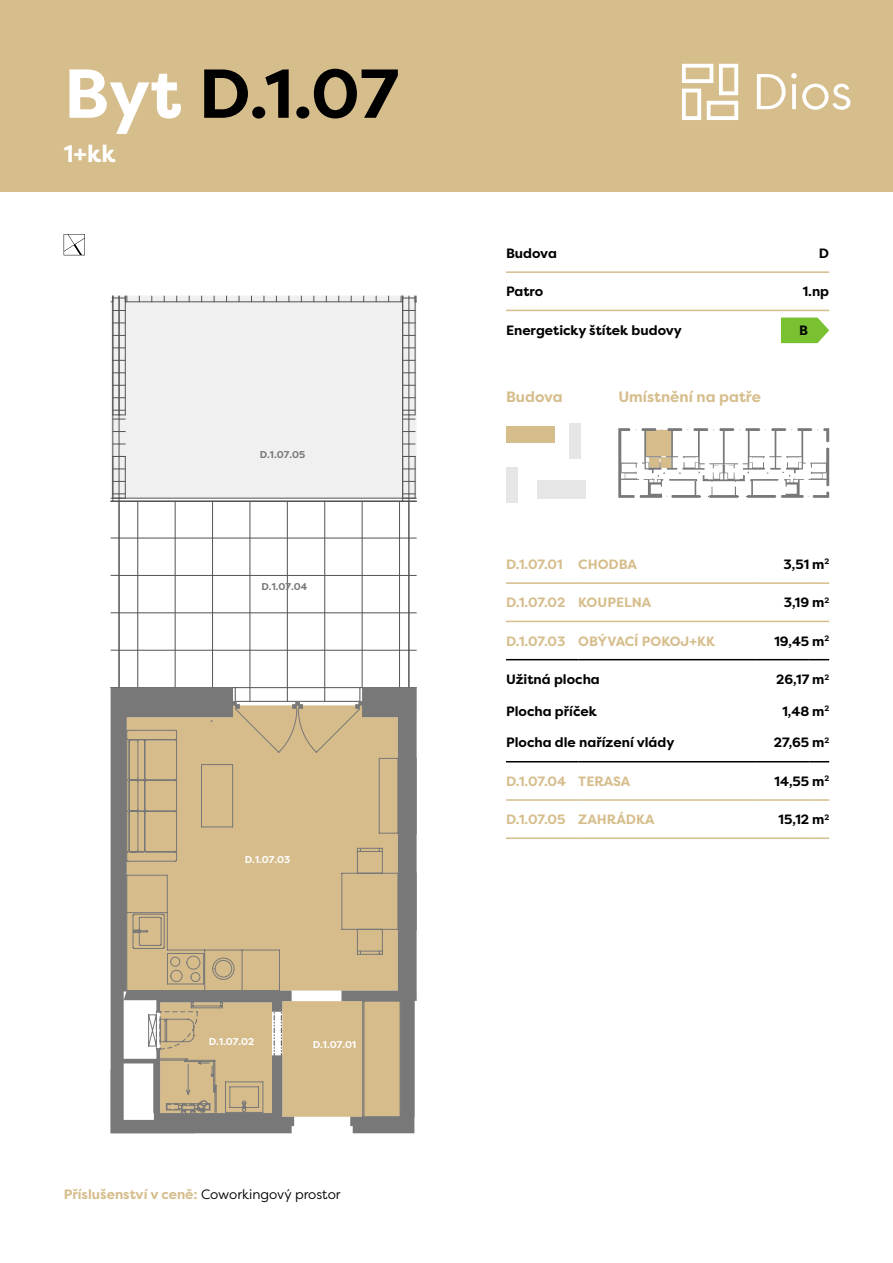
<style>
.page{position:relative;width:893px;height:1263px;background:#fff}
.page>*{position:absolute;margin:0;border:0;box-sizing:border-box;transform-origin:0 0}
.t1{font:700 69px "Filson Pro";color:#000}
.t2{font:700 24px "Filson Pro";color:#fff}
.t3{font:700 15px "Filson Pro";color:#d6bd8c}
.t4{font:700 13.5px "Filson Pro";color:#000}
.t5{font:700 13.5px "Filson Pro";color:#d6bd8c}
.t6{font:700 9.9px "Filson Pro";color:#787878}
.t7{font:700 9.9px "Filson Pro";color:#fff}
.s1{color:#fff}
.s2{font-weight:400;color:#000}
</style>
<div class="page">
<div style="left:0;top:0;width:893px;height:191px;background:#d6bd8c"></div>
<svg style="left:757px;top:73px;width:93px;height:37px"></svg>
<svg style="left:682px;top:64px;width:31px;height:19px"></svg>
<svg style="left:682px;top:89px;width:19px;height:31px"></svg>
<svg style="left:719px;top:64px;width:19px;height:31px"></svg>
<svg style="left:707px;top:101px;width:31px;height:19px"></svg>
<svg style="left:781px;top:317px;width:48px;height:26px"></svg>
<hr style="left:506px;top:271px;width:237px;height:2px;background:#d6bd8c">
<hr style="left:743px;top:271px;width:86px;height:2px;background:#d6bd8c">
<hr style="left:506px;top:310px;width:237px;height:1px;background:#d6bd8c">
<hr style="left:743px;top:310px;width:86px;height:1px;background:#d6bd8c">
<div style="left:537px;top:480px;width:48px;height:18px;background:#e6e6e6"></div>
<div style="left:506px;top:467px;width:12px;height:35px;background:#e6e6e6"></div>
<div style="left:506px;top:427px;width:49px;height:16px;background:#d6bd8c"></div>
<div style="left:569px;top:424px;width:12px;height:35px;background:#e6e6e6"></div>
<svg style="left:618px;top:428px;width:211px;height:70px"></svg>
<svg style="left:64px;top:234px;width:21px;height:21px"></svg>
<hr style="left:506px;top:659px;width:72px;height:1px;background:#000">
<hr style="left:578px;top:659px;width:179px;height:1px;background:#000">
<hr style="left:757px;top:659px;width:52px;height:1px;background:#000">
<svg style="left:809px;top:659px;width:20px;height:1px"></svg>
<hr style="left:506px;top:582px;width:72px;height:2px;background:#d6bd8c">
<hr style="left:578px;top:582px;width:179px;height:2px;background:#d6bd8c">
<hr style="left:757px;top:582px;width:52px;height:2px;background:#d6bd8c">
<hr style="left:809px;top:582px;width:20px;height:2px;background:#d6bd8c">
<hr style="left:506px;top:621px;width:72px;height:1px;background:#d6bd8c">
<hr style="left:578px;top:621px;width:179px;height:1px;background:#d6bd8c">
<hr style="left:757px;top:621px;width:52px;height:1px;background:#d6bd8c">
<svg style="left:809px;top:621px;width:20px;height:1px"></svg>
<hr style="left:506px;top:761px;width:72px;height:1px;background:#000">
<hr style="left:578px;top:761px;width:179px;height:1px;background:#000">
<hr style="left:757px;top:761px;width:52px;height:1px;background:#000">
<svg style="left:809px;top:761px;width:20px;height:1px"></svg>
<hr style="left:506px;top:799px;width:72px;height:2px;background:#d6bd8c">
<hr style="left:578px;top:799px;width:179px;height:2px;background:#d6bd8c">
<hr style="left:757px;top:799px;width:52px;height:2px;background:#d6bd8c">
<hr style="left:809px;top:799px;width:20px;height:2px;background:#d6bd8c">
<hr style="left:506px;top:837px;width:72px;height:2px;background:#d6bd8c">
<hr style="left:578px;top:837px;width:179px;height:2px;background:#d6bd8c">
<hr style="left:757px;top:837px;width:52px;height:2px;background:#d6bd8c">
<hr style="left:809px;top:837px;width:20px;height:2px;background:#d6bd8c">
<svg style="left:410px;top:303px;width:7px;height:191px"></svg>
<div style="left:119px;top:296px;width:290px;height:202px;background:#f0f0f0"></div>
<svg style="left:111px;top:302px;width:8px;height:192px"></svg>
<hr style="left:119px;top:538px;width:290px;height:1px;background:#545454">
<hr style="left:119px;top:575px;width:290px;height:1px;background:#545454">
<hr style="left:119px;top:613px;width:290px;height:1px;background:#545454">
<hr style="left:119px;top:650px;width:290px;height:1px;background:#545454">
<hr style="left:235px;top:687px;width:125px;height:1px;background:#545454">
<hr style="left:137px;top:501px;width:1px;height:187px;background:#545454">
<hr style="left:175px;top:501px;width:1px;height:187px;background:#545454">
<hr style="left:212px;top:501px;width:1px;height:187px;background:#545454">
<hr style="left:250px;top:501px;width:1px;height:200px;background:#545454">
<hr style="left:287px;top:501px;width:1px;height:200px;background:#545454">
<hr style="left:324px;top:501px;width:1px;height:200px;background:#545454">
<hr style="left:362px;top:501px;width:1px;height:187px;background:#545454">
<hr style="left:399px;top:501px;width:1px;height:187px;background:#545454">
<hr style="left:409px;top:501px;width:1px;height:187px;background:#545454">
<hr style="left:235px;top:701px;width:125px;height:1px;background:#545454">
<hr style="left:119px;top:501px;width:1px;height:187px;background:#545454">
<hr style="left:119px;top:498px;width:290px;height:1px;background:#545454">
<hr style="left:119px;top:501px;width:290px;height:1px;background:#545454">
<hr style="left:402px;top:296px;width:1px;height:119px;background:#545454">
<hr style="left:125px;top:296px;width:1px;height:119px;background:#545454">
<hr style="left:125px;top:456px;width:1px;height:42px;background:#545454">
<hr style="left:409px;top:296px;width:1px;height:119px;background:#545454">
<svg style="left:403px;top:397px;width:12px;height:1px"></svg>
<svg style="left:403px;top:385px;width:12px;height:1px"></svg>
<svg style="left:403px;top:373px;width:12px;height:1px"></svg>
<svg style="left:403px;top:360px;width:12px;height:1px"></svg>
<svg style="left:403px;top:348px;width:12px;height:1px"></svg>
<svg style="left:403px;top:323px;width:12px;height:1px"></svg>
<hr style="left:415px;top:296px;width:1px;height:119px;background:#545454">
<hr style="left:415px;top:456px;width:1px;height:42px;background:#545454">
<svg style="left:114px;top:372px;width:11px;height:2px"></svg>
<hr style="left:113px;top:296px;width:1px;height:119px;background:#545454">
<hr style="left:119px;top:296px;width:1px;height:119px;background:#545454">
<svg style="left:111px;top:296px;width:17px;height:6px"></svg>
<hr style="left:125px;top:302px;width:278px;height:1px;background:#545454">
<svg style="left:401px;top:296px;width:16px;height:7px"></svg>
<hr style="left:402px;top:415px;width:1px;height:86px;background:#545454">
<hr style="left:119px;top:415px;width:1px;height:86px;background:#545454">
<hr style="left:409px;top:415px;width:1px;height:86px;background:#545454">
<svg style="left:403px;top:494px;width:14px;height:8px"></svg>
<svg style="left:403px;top:469px;width:12px;height:1px"></svg>
<svg style="left:403px;top:444px;width:12px;height:1px"></svg>
<svg style="left:403px;top:410px;width:12px;height:10px"></svg>
<hr style="left:113px;top:415px;width:1px;height:86px;background:#545454">
<svg style="left:111px;top:494px;width:14px;height:8px"></svg>
<svg style="left:113px;top:469px;width:12px;height:1px"></svg>
<svg style="left:113px;top:444px;width:12px;height:1px"></svg>
<svg style="left:113px;top:410px;width:12px;height:10px"></svg>
<div style="left:294px;top:708px;width:47px;height:418px;background:#d6bc8b"></div>
<svg style="left:111px;top:687px;width:183px;height:446px;background:#c0af8d"></svg>
<svg style="left:341px;top:687px;width:76px;height:446px;background:#b8a787"></svg>
<svg style="left:292px;top:701px;width:11px;height:8px"></svg>
<h1 class="t1" style="left:64px;top:50px;width:336px"><span class="s1">Byt</span> D.1.07</h1>
<h2 class="t2" style="left:64px;top:138px;width:54px">1+kk</h2>
<p class="t6" style="left:258px;top:446px;width:47px">D.1.08.07</p>
<p class="t6" style="left:260px;top:448px;width:47px">D.1.07.05</p>
<p class="t6" style="left:272px;top:578px;width:48px">D.1.08.06</p>
<p class="t6" style="left:261px;top:580px;width:47px">D.1.07.04</p>
<p class="t7" style="left:245px;top:854px;width:47px">D.1.07.03</p>
<p class="t7" style="left:209px;top:1035px;width:47px">D.1.07.02</p>
<p class="t7" style="left:313px;top:1038px;width:45px">D.1.07.01</p>
<p class="t5" style="left:64px;top:1186px;width:278px">Příslušenství v ceně: <span class="s2">Coworkingový prostor</span></p>
<p class="t4" style="left:506px;top:244px;width:52px">Budova</p>
<p class="t4" style="left:819px;top:244px;width:12px">D</p>
<p class="t4" style="left:506px;top:283px;width:39px">Patro</p>
<p class="t4" style="left:803px;top:283px;width:28px">1.np</p>
<p class="t4" style="left:506px;top:322px;width:177px">Energeticky štítek budovy</p>
<p class="t4" style="left:799px;top:322px;width:10px">B</p>
<p class="t3" style="left:506px;top:388px;width:58px">Budova</p>
<p class="t3" style="left:618px;top:388px;width:144px">Umístnění na patře</p>
<p class="t5" style="left:506px;top:555px;width:133px">D.1.07.01 CHODBA</p>
<p class="t4" style="left:784px;top:555px;width:47px">3,51 m<sup>2</sup></p>
<p class="t5" style="left:506px;top:594px;width:147px">D.1.07.02 KOUPELNA</p>
<p class="t4" style="left:784px;top:594px;width:47px">3,19 m<sup>2</sup></p>
<p class="t5" style="left:506px;top:632px;width:211px">D.1.07.03 OBÝVACÍ POKOJ+KK</p>
<p class="t4" style="left:774px;top:632px;width:56px">19,45 m<sup>2</sup></p>
<p class="t4" style="left:506px;top:671px;width:95px">Užitná plocha</p>
<p class="t4" style="left:776px;top:671px;width:55px">26,17 m<sup>2</sup></p>
<p class="t4" style="left:506px;top:702px;width:92px">Plocha příček</p>
<p class="t4" style="left:782px;top:702px;width:48px">1,48 m<sup>2</sup></p>
<p class="t4" style="left:506px;top:734px;width:170px">Plocha dle nařízení vlády</p>
<p class="t4" style="left:774px;top:734px;width:57px">27,65 m<sup>2</sup></p>
<p class="t5" style="left:506px;top:773px;width:126px">D.1.07.04 TERASA</p>
<p class="t4" style="left:774px;top:773px;width:56px">14,55 m<sup>2</sup></p>
<p class="t5" style="left:506px;top:811px;width:150px">D.1.07.05 ZAHRÁDKA</p>
<p class="t4" style="left:779px;top:811px;width:52px">15,12 m<sup>2</sup></p>
</div>
